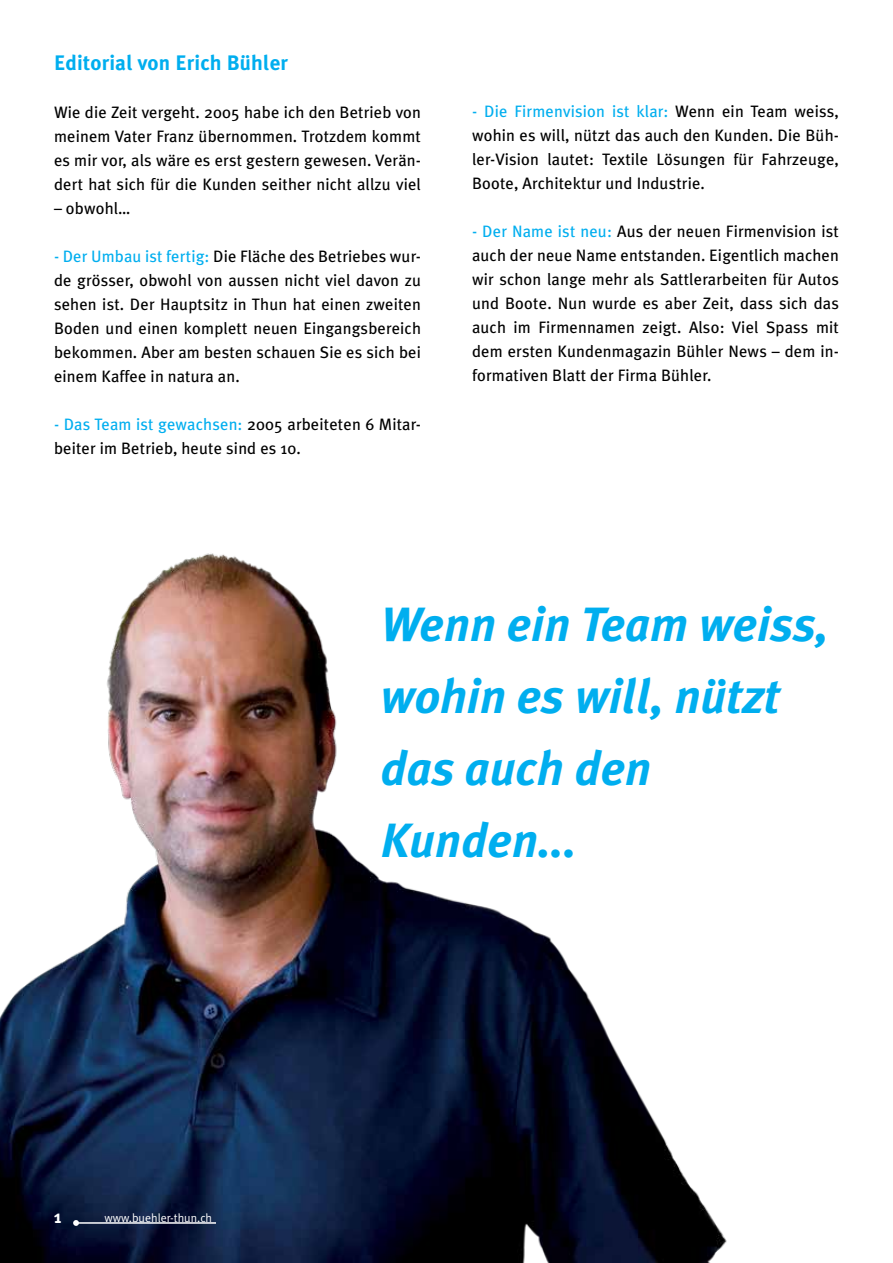
<style>
.page{position:relative;width:893px;height:1263px;background:#fff}
.page>*{position:absolute;margin:0;border:0;box-sizing:border-box;transform-origin:0 0}
.t1{font:italic 700 48px/72px "Meta Plus";color:#00aeef}
.t2{font:700 21px "Meta Plus";letter-spacing:.01em;color:#00aeef}
.t3{font:700 18px "Meta Plus";color:#fff}
.t4{font:16.5px/24px "Meta Plus";letter-spacing:.01em;color:#000;text-align:justify}
.t5{font:12px "Meta Plus Normal";color:#fff}
.s1{color:#00aeef}
</style>
<div class="page">
<img style="left:0;top:553px;width:727px;height:710px">
<svg style="left:73px;top:1220px;width:6px;height:6px"></svg>
<hr style="left:78px;top:1222px;width:138px;height:2px;background:#fff">
<p class="t2" style="left:54px;top:51px;width:236px">Editorial von Erich Bühler</p>
<p class="t4" style="left:54px;top:100px;width:368px">Wie die Zeit vergeht. 2005 habe ich den Betrieb von meinem Vater Franz übernommen. Trotzdem kommt es mir vor, als wäre es erst gestern gewesen. Verän&shy;dert hat sich für die Kunden seither nicht allzu viel</p>
<p class="t4" style="left:54px;top:196px;width:78px">– obwohl…</p>
<p class="t4" style="left:54px;top:244px;width:368px"><span class="s1">- Der Umbau ist fertig:</span> Die Fläche des Betriebes wur&shy;de grösser, obwohl von aussen nicht viel davon zu sehen ist. Der Hauptsitz in Thun hat einen zweiten Boden und einen komplett neuen Eingangsbereich bekommen. Aber am besten schauen Sie es sich bei einem Kaffee in natura an.</p>
<p class="t4" style="left:54px;top:412px;width:368px"><span class="s1">- Das Team ist gewachsen:</span> 2005 arbeiteten 6 Mitar&shy;beiter im Betrieb, heute sind es 10.</p>
<p class="t4" style="left:472px;top:99px;width:368px"><span class="s1">- Die Firmenvision ist klar:</span> Wenn ein Team weiss, wohin es will, nützt das auch den Kunden. Die Büh&shy;ler-Vision lautet: Textile Lösungen für Fahrzeuge, Boote, Architektur und Industrie.</p>
<p class="t4" style="left:472px;top:219px;width:368px"><span class="s1">- Der Name ist neu:</span> Aus der neuen Firmenvision ist auch der neue Name entstanden. Eigentlich machen wir schon lange mehr als Sattlerarbeiten für Autos und Boote. Nun wurde es aber Zeit, dass sich das auch im Firmennamen zeigt. Also: Viel Spass mit dem ersten Kundenmagazin Bühler News – dem in&shy;formativen Blatt der Firma Bühler.</p>
<p class="t3" style="left:54px;top:1206px;width:9px">1</p>
<p class="t5" style="left:104px;top:1210px;width:109px">www.buehler-thun.ch</p>
<h1 class="t1" style="left:381px;top:588px;width:449px">Wenn ein Team weiss, wohin es will, nützt das auch den<br>Kunden...</h1>
</div>
